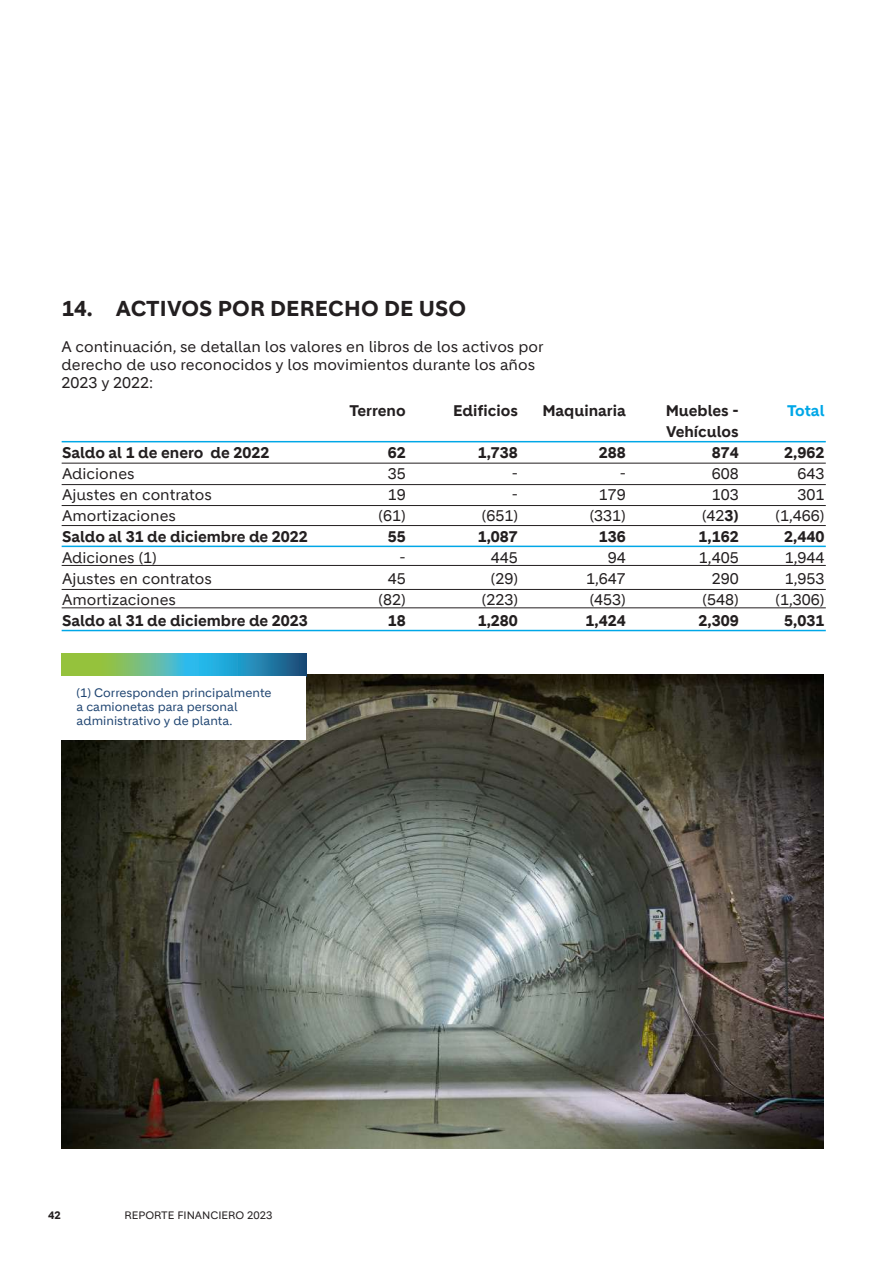
<style>
.page{position:relative;width:893px;height:1263px;background:#fff}
.page>*{position:absolute;margin:0;border:0;box-sizing:border-box;transform-origin:0 0}
.t1{font:700 21px "Holcim";letter-spacing:.01em;color:#231f20}
.t2{font:15px/21px "Holcim";color:#231f20;text-align:right}
.t3{font:700 15px/21px "Holcim";color:#231f20;text-align:right}
.t4{font:700 15px "Holcim";letter-spacing:-.005em;color:#00a7e7}
.t5{font:12px/14.4px "Holcim";color:#1d4370}
.t6{font:10.5px "Holcim";color:#231f20}
.t7{font:700 10.5px "Holcim";color:#231f20}
.s1{font-weight:700}
</style>
<div class="page">
<img style="left:61px;top:674px;width:762px;height:474px">
<svg style="left:61px;top:653px;width:245px;height:23px;background:#4fa797"></svg>
<div style="left:61px;top:676px;width:245px;height:64px;background:#fff"></div>
<hr style="left:62px;top:441px;width:764px;height:1px;background:#00a7e7">
<hr style="left:62px;top:546px;width:764px;height:1px;background:#00a7e7">
<hr style="left:62px;top:484px;width:764px;height:1px;background:#231f20">
<hr style="left:62px;top:463px;width:764px;height:1px;background:#231f20">
<hr style="left:62px;top:505px;width:764px;height:1px;background:#231f20">
<hr style="left:62px;top:525px;width:764px;height:1px;background:#231f20">
<hr style="left:62px;top:565px;width:764px;height:1px;background:#231f20">
<hr style="left:62px;top:589px;width:764px;height:1px;background:#231f20">
<hr style="left:62px;top:607px;width:764px;height:1px;background:#231f20">
<hr style="left:62px;top:630px;width:764px;height:1px;background:#00a7e7">
<h1 class="t1" style="left:62px;top:296px;width:406px">14. ACTIVOS POR DERECHO DE USO</h1>
<p class="t2" style="left:62px;top:338px;width:483px;line-height:18px;text-align:left">A continuación, se detallan los valores en libros de los activos por derecho de uso reconocidos y los movimientos durante los años<br>2023 y 2022:</p>
<p class="t3" style="left:62px;top:442px;width:209px">Saldo al 1 de enero de 2022</p>
<p class="t2" style="left:62px;top:463px;width:151px;text-align:left">Adiciones<br>Ajustes en contratos<br>Amortizaciones</p>
<p class="t3" style="left:62px;top:526px;width:247px">Saldo al 31 de diciembre de 2022</p>
<p class="t2" style="left:62px;top:547px;width:151px;text-align:left">Adiciones (1)<br>Ajustes en contratos<br>Amortizaciones</p>
<p class="t3" style="left:62px;top:610px;width:247px">Saldo al 31 de diciembre de 2023</p>
<p class="t5" style="left:77px;top:685px;width:197px">(1) Corresponden principalmente a camionetas para personal administrativo y de planta.</p>
<p class="t3" style="left:349px;top:400px;width:58px">Terreno</p>
<p class="t3" style="left:388px;top:442px;width:20px">62</p>
<p class="t2" style="left:379px;top:463px;width:29px">35<br>19 (61)</p>
<p class="t3" style="left:388px;top:526px;width:20px">55</p>
<p class="t2" style="left:379px;top:547px;width:29px">-<br>45 (82)</p>
<p class="t3" style="left:388px;top:610px;width:20px">18</p>
<p class="t3" style="left:453px;top:400px;width:66px">Edificios</p>
<p class="t3" style="left:478px;top:442px;width:42px">1,738</p>
<p class="t2" style="left:482px;top:463px;width:38px">-<br>- (651)</p>
<p class="t3" style="left:478px;top:526px;width:42px">1,087</p>
<p class="t2" style="left:482px;top:547px;width:38px">445 (29) (223)</p>
<p class="t3" style="left:478px;top:610px;width:42px">1,280</p>
<p class="t3" style="left:542px;top:400px;width:85px">Maquinaria</p>
<p class="t3" style="left:599px;top:442px;width:28px">288</p>
<p class="t2" style="left:590px;top:463px;width:38px">-<br>179 (331)</p>
<p class="t3" style="left:599px;top:526px;width:29px">136</p>
<p class="t2" style="left:586px;top:547px;width:41px;text-align:justify;text-indent:22px">94<br>1,647 (453)</p>
<p class="t3" style="left:586px;top:610px;width:42px">1,424</p>
<p class="t3" style="left:666px;top:400px;width:74px">Muebles -<br>Vehículos<br>874</p>
<p class="t2" style="left:698px;top:463px;width:42px">608<br>103 (42<span class="s1">3)<br>1,162</span></p>
<p class="t2" style="left:699px;top:547px;width:41px">1,405<br>290 (548)</p>
<p class="t3" style="left:698px;top:610px;width:42px">2,309</p>
<p class="t4" style="left:787px;top:402px;width:39px">Total</p>
<p class="t3" style="left:784px;top:442px;width:42px">2,962</p>
<p class="t2" style="left:776px;top:463px;width:50px">643<br>301 (1,466)</p>
<p class="t3" style="left:784px;top:526px;width:42px">2,440</p>
<p class="t2" style="left:776px;top:547px;width:50px">1,944<br>1,953 (1,306)</p>
<p class="t3" style="left:784px;top:610px;width:42px">5,031</p>
<p class="t7" style="left:48px;top:1208px;width:14px">42</p>
<p class="t6" style="left:124px;top:1209px;width:150px">REPORTE FINANCIERO 2023</p>
</div>
